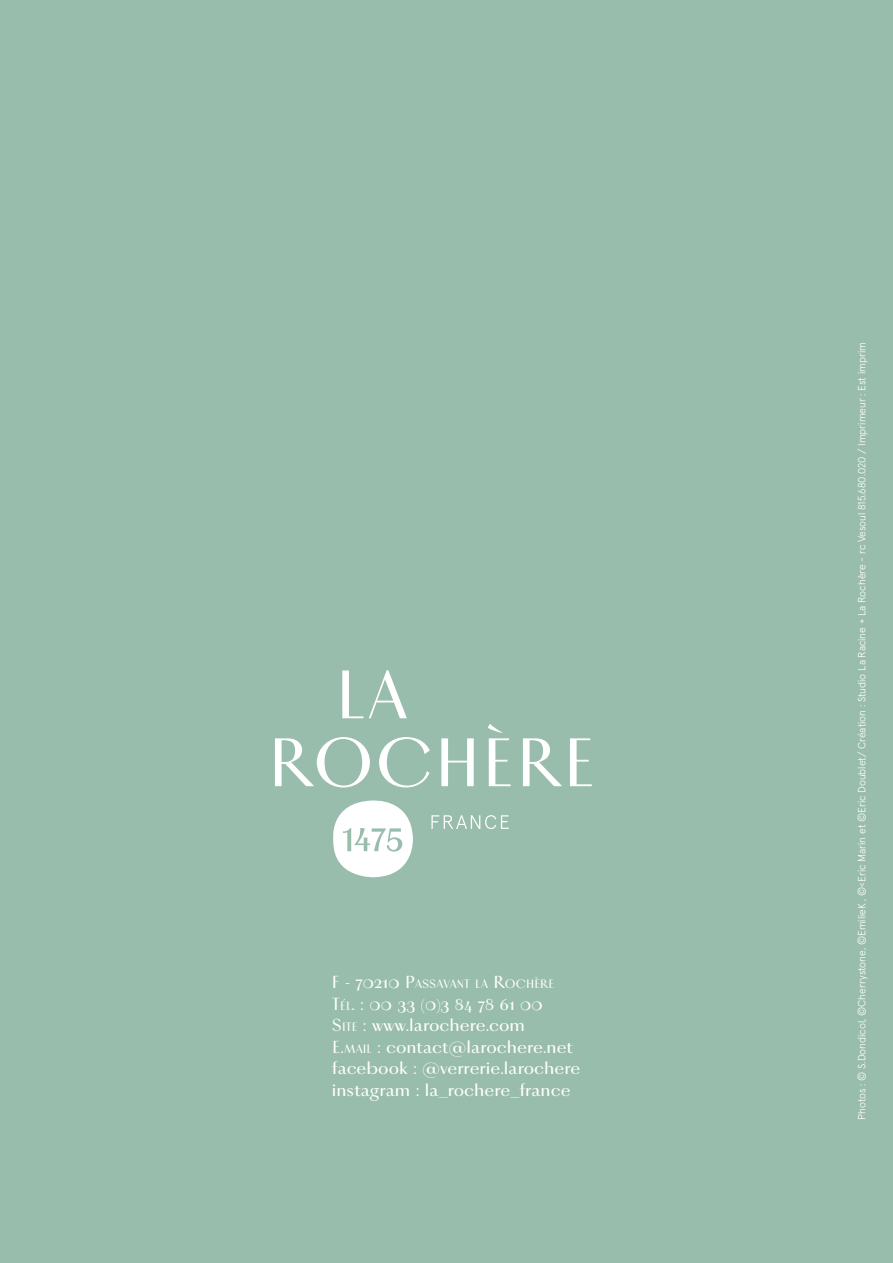
<style>
.page{position:relative;width:893px;height:1263px;background:#99bdad}
.page>*{position:absolute;margin:0;border:0;box-sizing:border-box;transform-origin:0 0}
.t1{font:500 18px/21.6px "Vinter";color:#fff}
.t2{font:500 12.6px "Vinter";color:#fff}
.t3{font:300 10.5px "Apercu";color:#fff}
.s1{font-size:18px}
.s2{font-style:inherit}
.s3{font-size:12.6px}
</style>
<div class="page">
<svg style="left:275px;top:724px;width:317px;height:63px"></svg>
<svg style="left:431px;top:815px;width:78px;height:14px"></svg>
<svg style="left:342px;top:670px;width:65px;height:48px"></svg>
<svg style="left:333px;top:800px;width:80px;height:78px"></svg>
<p class="t2" style="left:332px;top:976px;width:224px"><span class="s1">F - 70210 P</span>ASSAVANT LA <span class="s1">R</span>OCHÈRE</p>
<h1 class="t1" style="left:332px;top:993px;width:250px"><span class="s2">T</span><span class="s3">ÉL</span><span class="s2">. : 00 33 (0)3 84 78 61 00<br>S</span><span class="s3">ITE</span> <span class="s2">:</span> www.larochere.com<br>E<span class="s2">.</span><span class="s3">MAIL</span> <span class="s2">:</span> contact@larochere.net facebook : @verrerie.larochere instagram : la_rochere_france</h1>
<p class="t3" style="left:854px;top:1120px;width:779px;rotate:-90deg">Photos : © S.Dondicol, ©Cherrystone, ©EmilieK , ©&lt;Eric Marin et ©Eric Doublet/ Création : Studio La Racine + La Rochère - rc Vesoul 815.680.020 / Imprimeur : Est imprim</p>
</div>
